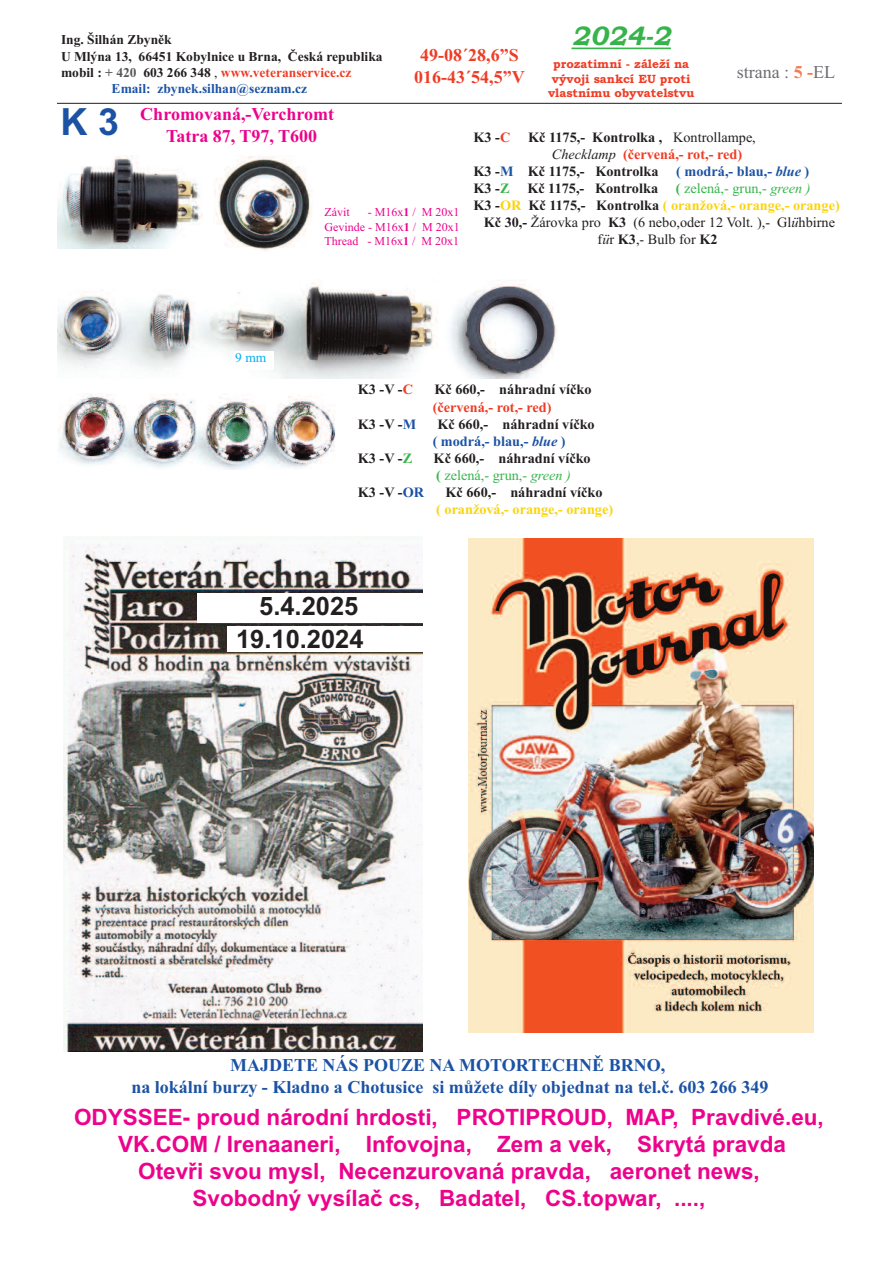
<style>
.page{position:relative;width:893px;height:1263px;background:#fff}
.page>*{position:absolute;margin:0;border:0;box-sizing:border-box;transform-origin:0 0}
.t1{font:italic 700 27px "Bookman Old Style";color:#36b44b}
.t2{font:700 25.5px/32.2px "Arial";color:#231f20;text-align:right}
.t3{font:700 22.5px/27px "Arial";color:#ed028c;text-align:center}
.t4{font:700 18px/21.6px "Times New Roman";color:#1c52a4;text-align:center}
.t5{font:700 18px/21.6px "Times New Roman";color:#ed028c}
.t6{font:700 18px/21.6px "Times New Roman";color:#ef3c25;text-align:center}
.t7{font:18px "Times New Roman";color:#6c6d70}
.t8{font:700 14.25px/17.1px "Times New Roman";color:#231f20}
.t9{font:700 14.25px "Times New Roman";color:#fbd40b}
.t10{font:14.25px "Times New Roman";color:#231f20}
.t11{font:700 14.25px "Times New Roman";color:#ef3c25}
.t12{font:14.25px "Times New Roman";color:#36b44b}
.t13{font:700 13.5px "Times New Roman";color:#231f20}
.t14{font:700 13.5px "Times New Roman";color:#ef3c25}
.t15{font:700 13.5px "Times New Roman";color:#1c52a4}
.t16{font:13.5px "Times New Roman";color:#00aeef}
.t17{font:700 12px/14.4px "Bookman Old Style";color:#ef3c25;text-align:center}
.t18{font:12px/14.4px "Times New Roman";color:#ed028c;text-align:justify}
.s1{color:#231f20}
.s2{color:#57585a}
.s3{font-weight:400;color:#231f20}
.s4{font-weight:700;color:#f47c56}
.s5{font-family:"Arial";font-size:37.5px;color:#1c52a4}
.s6{font-weight:700}
.s7{color:#ef3c25}
.s8{font-weight:400}
.s9{font-weight:400;font-style:italic;color:#231f20}
.s10{color:#1c52a4}
.s11{font-style:italic;color:#1c52a4}
.s12{color:#36b44b}
.s13{font-style:italic}
.s14{font-weight:400;color:#36b44b}
.s15{font-weight:400;font-style:italic;color:#36b44b}
</style>
<div class="page">
<hr style="left:57px;top:103px;width:785px;height:1px;background:#231f20">
<img style="left:58px;top:156px;width:144px;height:92px">
<img style="left:213px;top:155px;width:99px;height:96px">
<img style="left:58px;top:279px;width:498px;height:99px">
<div style="left:234px;top:351px;width:40px;height:19px;background:#fff"></div>
<img style="left:58px;top:394px;width:278px;height:75px">
<img style="left:64px;top:537px;width:359px;height:515px">
<img style="left:468px;top:539px;width:345px;height:493px">
<div style="left:198px;top:594px;width:227px;height:29px;background:#fff"></div>
<div style="left:227px;top:626px;width:202px;height:26px;background:#fff"></div>
<hr style="left:571px;top:48px;width:100px;height:1px;background:#36b44b">
<p class="t13" style="left:61px;top:32px;width:112px">Ing. Šilhán Zbyněk</p>
<p class="t13" style="left:61px;top:48px;width:323px">U Mlýna 13, 66451 Kobylnice u Brna, Česká republika</p>
<p class="t14" style="left:61px;top:64px;width:292px"><span class="s1">mobil :</span> <span class="s2">+ 420</span> <span class="s1">603 266 348</span> <span class="s3">,</span> www.veteranservice.cz</p>
<p class="t15" style="left:112px;top:80px;width:197px">Email: zbynek.silhan@seznam.cz</p>
<p class="t6" style="left:414px;top:44px;width:112px">49-08´28,6”S<br>016-43´54,5”V</p>
<h1 class="t1" style="left:571px;top:20px;width:101px">2024-2</h1>
<p class="t17" style="left:548px;top:57px;width:148px">prozatimní - záleží na vývoji sankcí EU proti vlastnímu obyvatelstvu</p>
<p class="t7" style="left:737px;top:61px;width:100px">strana : <span class="s4">5 -</span>EL</p>
<p class="t5" style="left:166px;top:103px;width:170px;text-indent:-105px"><span class="s5">K 3</span> Chromovaná,-Verchromt<br>Tatra 87, T97, T600</p>
<p class="t18" style="left:324px;top:205px;width:27px">Závit</p>
<p class="t18" style="left:324px;top:205px;width:137px;text-indent:43px">- M16x<span class="s6">1</span> / M 20x1<br>Gevinde - M16x<span class="s6">1</span> / M 20x1<br>Thread - M16x<span class="s6">1</span> / M 20x1</p>
<p class="t8" style="left:473px;top:128px;width:38px">K3 -<span class="s7">C</span></p>
<p class="t8" style="left:528px;top:128px;width:229px">Kč 1175,- Kontrolka , <span class="s8">Kontrollampe,</span></p>
<p class="t11" style="left:552px;top:146px;width:192px"><span class="s9">Checklamp</span> (červená,- rot,- red)</p>
<p class="t8" style="left:473px;top:162px;width:337px">K3 -<span class="s10">M</span> Kč 1175,- Kontrolka <span class="s10">( modrá,- blau,-</span> <span class="s11">blue</span> <span class="s10">)</span></p>
<p class="t8" style="left:473px;top:180px;width:38px">K3 -<span class="s12">Z</span></p>
<p class="t8" style="left:527px;top:180px;width:132px">Kč 1175,- Kontrolka</p>
<p class="t12" style="left:676px;top:180px;width:136px"><span class="s6">(</span> zelená,- grun,- <span class="s13">green )</span></p>
<p class="t9" style="left:473px;top:197px;width:368px"><span class="s1">K3 -</span>OR <span class="s1">Kč 1175,- Kontrolka</span> ( oranžová,- orange,- orange)</p>
<p class="t10" style="left:484px;top:214px;width:353px"><span class="s6">Kč 30,-</span> Žárovka pro <span class="s6">K3</span> (6 nebo,oder 12 Volt. ),- Gl<span class="s13">ü</span>hbirne</p>
<p class="t10" style="left:598px;top:231px;width:121px">f<span class="s13">ü</span>r <span class="s6">K3</span>,- Bulb for <span class="s6">K2</span></p>
<p class="t16" style="left:235px;top:349px;width:33px">9 mm</p>
<p class="t8" style="left:358px;top:381px;width:57px">K3 -V -<span class="s7">C</span></p>
<p class="t8" style="left:434px;top:381px;width:159px">Kč 660,- náhradní víčko</p>
<p class="t11" style="left:433px;top:398px;width:120px">(červená,- rot,- red)</p>
<p class="t8" style="left:358px;top:415px;width:60px">K3 -V -<span class="s10">M</span></p>
<p class="t8" style="left:433px;top:415px;width:164px;text-indent:5px">Kč 660,- náhradní víčko <span class="s10">( modrá,- blau,-</span> <span class="s11">blue</span> <span class="s10">)</span></p>
<p class="t8" style="left:358px;top:449px;width:56px">K3 -V -<span class="s12">Z</span></p>
<p class="t8" style="left:434px;top:449px;width:159px">Kč 660,- náhradní víčko <span class="s12">(</span> <span class="s14">zelená,- grun,-</span> <span class="s15">green )</span></p>
<p class="t8" style="left:358px;top:484px;width:68px">K3 -V -<span class="s10">OR</span></p>
<p class="t8" style="left:445px;top:484px;width:159px">Kč 660,- náhradní víčko</p>
<p class="t9" style="left:436px;top:501px;width:178px">( oranžová,- orange,- orange)</p>
<h2 class="t2" style="left:236px;top:590px;width:129px">5.4.2025<br>19.10.2024</h2>
<p class="t4" style="left:131px;top:1054px;width:639px">MAJDETE NÁS POUZE NA MOTORTECHNĚ BRNO,<br>na lokální burzy - Kladno a Chotusice si můžete díly objednat na tel.č. 603 266 349</p>
<h3 class="t3" style="left:74px;top:1103px;width:751px">ODYSSEE- proud národní hrdosti, PROTIPROUD, MAP, Pravdivé.eu, VK.COM / Irenaaneri, Infovojna, Zem a vek, Skrytá pravda<br>Otevři svou mysl, Necenzurovaná pravda, aeronet news,<br>Svobodný vysílač cs, Badatel, CS.topwar, ....,</h3>
</div>
